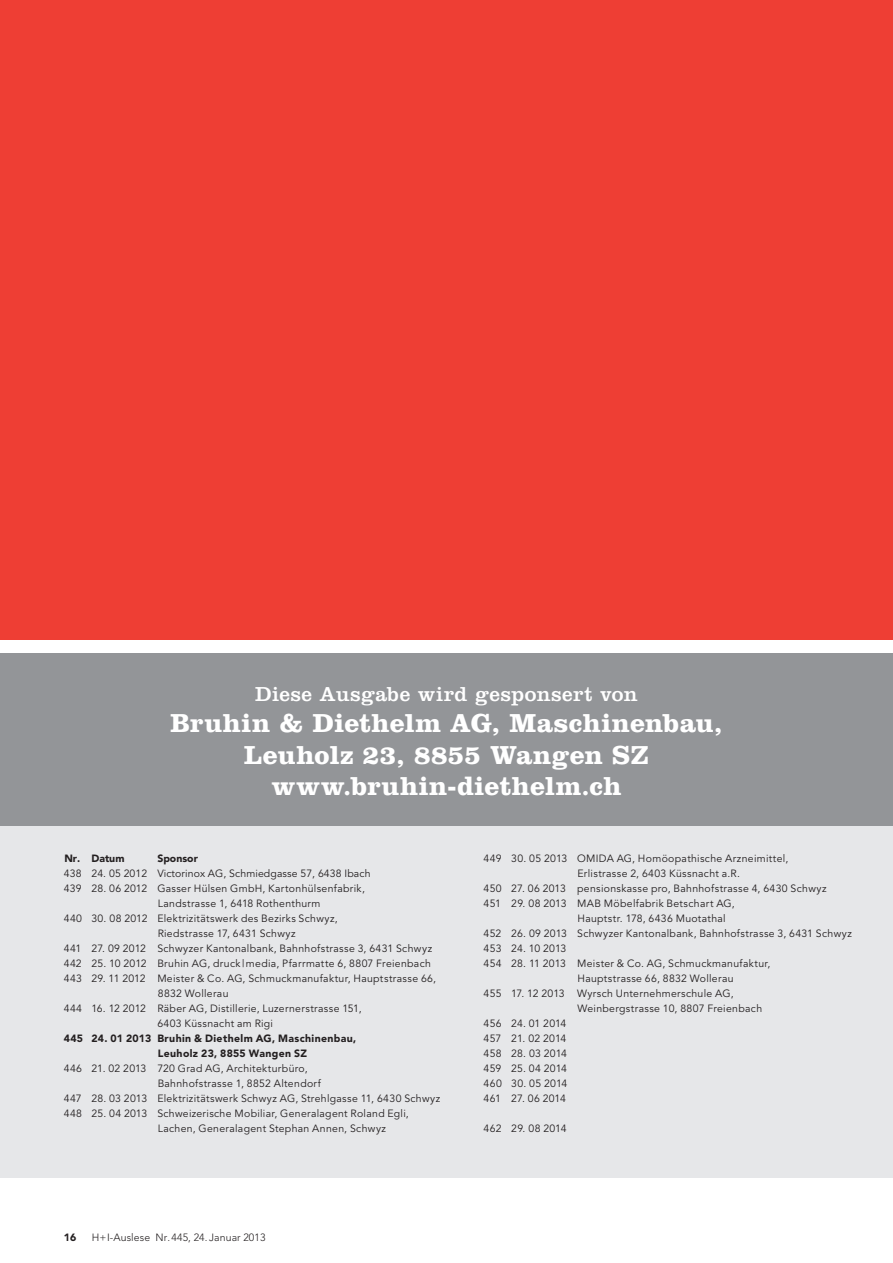
<style>
.page{position:relative;width:893px;height:1263px;background:#fff}
.page>*{position:absolute;margin:0;border:0;box-sizing:border-box;transform-origin:0 0}
.t1{font:700 27px/31.5px "Clarendon";letter-spacing:.01em;color:#fff;text-align:center}
.t2{font:21px "Clarendon";letter-spacing:.02em;color:#fff}
.t3{font:10.5px/15px "Avenir";letter-spacing:.03em;color:#231f20}
.t4{font:900 10.5px/15px "Avenir";letter-spacing:.03em;color:#231f20}
.t5{font:10.5px "Avenir";letter-spacing:.01em;color:#231f20}
.t6{font:300 10.5px "Avenir";letter-spacing:.01em;color:#231f20}
.t7{font:10.5px "Avenir";color:#231f20}
.t8{font:900 10.5px "Avenir";color:#231f20}
</style>
<div class="page">
<div style="left:0;top:0;width:893px;height:639px;background:#ee3e34"></div>
<div style="left:0;top:826px;width:893px;height:352px;background:#e6e7e9"></div>
<div style="left:0;top:653px;width:893px;height:173px;background:#939598"></div>
<hr style="left:416px;top:54px;width:413px;height:1px;background:#fff">
<p class="t2" style="left:255px;top:681px;width:384px">Diese Ausgabe wird gesponsert von</p>
<p class="t1" style="left:171px;top:707px;width:553px">Bruhin &amp; Diethelm AG, Maschinenbau,<br>Leuholz 23, 8855 Wangen SZ www.bruhin-diethelm.ch</p>
<p class="t4" style="left:64px;top:851px;width:62px">Nr. Datum</p>
<p class="t8" style="left:157px;top:852px;width:42px">Sponsor</p>
<p class="t5" style="left:64px;top:867px;width:308px">438 24. 05 2012 Victorinox AG, Schmiedgasse 57, 6438 Ibach</p>
<p class="t3" style="left:158px;top:881px;width:209px;text-indent:-94px">439 28. 06 2012 Gasser Hülsen GmbH, Kartonhülsenfabrik,<br>Landstrasse 1, 6418 Rothenthurm</p>
<p class="t3" style="left:158px;top:911px;width:182px;text-indent:-94px">440 30. 08 2012 Elektrizitätswerk des Bezirks Schwyz,<br>Riedstrasse 17, 6431 Schwyz</p>
<p class="t3" style="left:64px;top:941px;width:370px">441 27. 09 2012 Schwyzer Kantonalbank, Bahnhofstrasse 3, 6431 Schwyz</p>
<p class="t3" style="left:64px;top:956px;width:369px">442 25. 10 2012 Bruhin AG, druck | media, Pfarrmatte 6, 8807 Freienbach</p>
<p class="t3" style="left:158px;top:971px;width:280px;text-indent:-94px">443 29. 11 2012 Meister &amp; Co. AG, Schmuckmanufaktur, Hauptstrasse 66,<br>8832 Wollerau</p>
<p class="t3" style="left:64px;top:1001px;width:299px;text-align:center">444 16. 12 2012 Räber AG, Distillerie, Luzernerstrasse 151,<br>6403 Küssnacht am Rigi</p>
<p class="t4" style="left:158px;top:1031px;width:200px;text-indent:-94px">445 24. 01 2013 Bruhin &amp; Diethelm AG, Maschinenbau,<br>Leuholz 23, 8855 Wangen SZ</p>
<p class="t3" style="left:158px;top:1061px;width:165px;text-indent:-94px">446 21. 02 2013 720 Grad AG, Architekturbüro,<br>Bahnhofstrasse 1, 8852 Altendorf</p>
<p class="t3" style="left:64px;top:1091px;width:378px">447 28. 03 2013 Elektrizitätswerk Schwyz AG, Strehlgasse 11, 6430 Schwyz</p>
<p class="t3" style="left:158px;top:1106px;width:253px;text-indent:-94px">448 25. 04 2013 Schweizerische Mobiliar, Generalagent Roland Egli,<br>Lachen, Generalagent Stephan Annen, Schwyz</p>
<p class="t4" style="left:64px;top:1230px;width:14px">16</p>
<p class="t6" style="left:92px;top:1231px;width:175px">H+I-Auslese Nr. 445, 24. Januar 2013</p>
<p class="t3" style="left:577px;top:851px;width:212px;text-indent:-94px">449 30. 05 2013 OMIDA AG, Homöopathische Arzneimittel,<br>Erlistrasse 2, 6403 Küssnacht a.R.</p>
<p class="t3" style="left:484px;top:881px;width:345px">450 27. 06 2013 pensionskasse pro, Bahnhofstrasse 4, 6430 Schwyz</p>
<p class="t3" style="left:577px;top:896px;width:159px;text-indent:-94px">451 29. 08 2013 MAB Möbelfabrik Betschart AG,<br>Hauptstr. 178, 6436 Muotathal</p>
<p class="t3" style="left:484px;top:926px;width:370px">452 26. 09 2013 Schwyzer Kantonalbank, Bahnhofstrasse 3, 6431 Schwyz</p>
<p class="t7" style="left:484px;top:942px;width:84px">453 24. 10 2013</p>
<p class="t3" style="left:577px;top:956px;width:195px;text-indent:-94px">454 28. 11 2013 Meister &amp; Co. AG, Schmuckmanufaktur,<br>Hauptstrasse 66, 8832 Wollerau</p>
<p class="t3" style="left:577px;top:986px;width:186px;text-indent:-94px">455 17. 12 2013 Wyrsch Unternehmerschule AG,<br>Weinbergstrasse 10, 8807 Freienbach</p>
<p class="t7" style="left:484px;top:1017px;width:84px">456 24. 01 2014</p>
<p class="t5" style="left:484px;top:1032px;width:84px">457 21. 02 2014</p>
<p class="t3" style="left:484px;top:1046px;width:85px">458 28. 03 2014</p>
<p class="t3" style="left:484px;top:1061px;width:85px">459 25. 04 2014</p>
<p class="t3" style="left:484px;top:1076px;width:85px">460 30. 05 2014</p>
<p class="t5" style="left:484px;top:1092px;width:84px">461 27. 06 2014</p>
<p class="t3" style="left:484px;top:1121px;width:84px">462 29. 08 2014</p>
</div>
